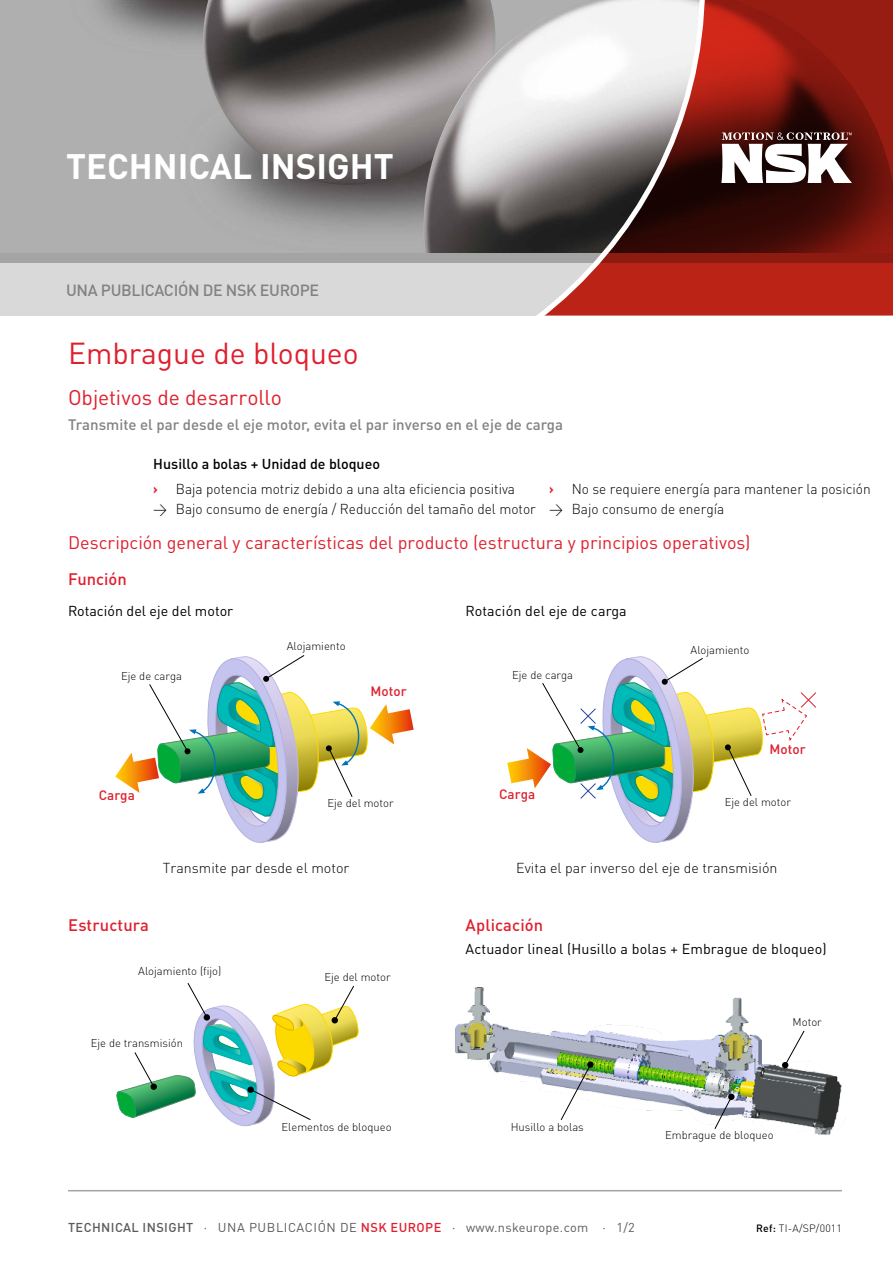
<style>
.page{position:relative;width:893px;height:1263px;background:#fff}
.page>*{position:absolute;margin:0;border:0;box-sizing:border-box;transform-origin:0 0}
.t1{font:700 34.95px "DIN Pro";color:#fff}
.t2{font:30px "DIN Pro";color:#e01f2e}
.t3{font:21px "DIN Pro";letter-spacing:-.005em;color:#e01f2e}
.t4{font:18px "DIN Pro";letter-spacing:-.005em;color:#e01f2e}
.t5{font:500 16.5px "DIN Pro";letter-spacing:.01em;color:#e01f2e}
.t6{font:500 16.05px "DIN Pro";letter-spacing:-.02em;color:#818281}
.t7{font:500 15px "DIN Pro";color:#818281}
.t8{font:300 14.25px "DIN Pro";color:#000;scale:.96 1}
.t9{font:14.25px "DIN Pro";letter-spacing:.01em;color:#000}
.t10{font:300 14.25px "DIN Pro";color:#000}
.t11{font:500 14.25px "DIN Pro";color:#000}
.t12{font:500 13.5px "DIN Pro";color:#e01f2e}
.t13{font:12.75px "DIN Pro";letter-spacing:.035em;color:#5b5b5a}
.t14{font:300 11.25px "DIN Pro";color:#000}
.t15{font:300 10.5px "DIN Pro";letter-spacing:.02em;color:#000}
.s1{font-weight:700;color:#e01f2e}
.s2{font-weight:500}
.s3{font-weight:500;color:#e01f2e}
</style>
<div class="page">
<svg style="left:115px;top:655px;width:299px;height:187px"></svg>
<hr style="left:68px;top:1190px;width:774px;height:1px;background:#a4a4a5">
<svg style="left:507px;top:656px;width:309px;height:186px"></svg>
<svg style="left:116px;top:983px;width:243px;height:144px"></svg>
<img style="left:455px;top:987px;width:391px;height:148px">
<svg style="left:782px;top:1030px;width:23px;height:38px"></svg>
<svg style="left:587px;top:1061px;width:7px;height:7px"></svg>
<svg style="left:560px;top:1064px;width:31px;height:56px"></svg>
<svg style="left:714px;top:1094px;width:20px;height:35px"></svg>
<img style="left:0;top:0;width:529px;height:254px">
<div style="left:0;top:263px;width:893px;height:52px;background:#d9d9da"></div>
<div style="left:0;top:254px;width:893px;height:9px;background:#a4a4a5"></div>
<svg style="left:708px;top:0;width:185px;height:315px;background:#84180f"></svg>
<svg style="left:529px;top:0;width:179px;height:316px"></svg>
<svg style="left:721px;top:132px;width:131px;height:51px"></svg>
<h1 class="t1" style="left:66px;top:137px;width:329px">TECHNICAL INSIGHT</h1>
<p class="t6" style="left:66px;top:279px;width:255px">UNA PUBLICACIÓN DE NSK EUROPE</p>
<h2 class="t2" style="left:68px;top:332px;width:292px">Embrague de bloqueo</h2>
<h3 class="t3" style="left:68px;top:381px;width:215px">Objetivos de desarrollo</h3>
<p class="t7" style="left:68px;top:415px;width:497px">Transmite el par desde el eje motor, evita el par inverso en el eje de carga</p>
<p class="t11" style="left:153px;top:454px;width:228px">Husillo a bolas + Unidad de bloqueo</p>
<p class="t8" style="left:153px;top:478px;width:378px"><span class="s1">›</span> Baja potencia motriz debido a una alta eficiencia positiva</p>
<p class="t8" style="left:153px;top:497px;width:400px">→ Bajo consumo de energía / Reducción del tamaño del motor</p>
<p class="t8" style="left:549px;top:478px;width:336px"><span class="s1">›</span> No se requiere energía para mantener la posición</p>
<p class="t8" style="left:549px;top:497px;width:184px">→ Bajo consumo de energía</p>
<p class="t4" style="left:68px;top:529px;width:684px">Descripción general y características del producto (estructura y principios operativos)</p>
<p class="t5" style="left:68px;top:568px;width:60px">Función</p>
<p class="t9" style="left:68px;top:600px;width:166px">Rotación del eje del motor</p>
<p class="t14" style="left:121px;top:667px;width:63px">Eje de carga</p>
<p class="t12" style="left:99px;top:786px;width:38px">Carga</p>
<p class="t14" style="left:287px;top:637px;width:60px">Alojamiento</p>
<p class="t12" style="left:371px;top:682px;width:38px">Motor</p>
<p class="t14" style="left:327px;top:794px;width:68px">Eje del motor</p>
<p class="t9" style="left:466px;top:600px;width:163px">Rotación del eje de carga</p>
<p class="t14" style="left:512px;top:666px;width:63px">Eje de carga</p>
<p class="t12" style="left:499px;top:785px;width:38px">Carga</p>
<p class="t14" style="left:691px;top:641px;width:60px">Alojamiento</p>
<p class="t12" style="left:770px;top:740px;width:38px">Motor</p>
<p class="t14" style="left:725px;top:793px;width:68px">Eje del motor</p>
<p class="t10" style="left:163px;top:857px;width:188px">Transmite par desde el motor</p>
<p class="t10" style="left:516px;top:857px;width:263px">Evita el par inverso del eje de transmisión</p>
<p class="t5" style="left:68px;top:914px;width:82px">Estructura</p>
<p class="t5" style="left:466px;top:914px;width:79px">Aplicación</p>
<p class="t14" style="left:138px;top:962px;width:85px">Alojamiento (fijo)</p>
<p class="t14" style="left:91px;top:1034px;width:94px">Eje de transmisión</p>
<p class="t14" style="left:324px;top:969px;width:68px">Eje del motor</p>
<p class="t14" style="left:281px;top:1118px;width:112px">Elementos de bloqueo</p>
<p class="t9" style="left:465px;top:938px;width:363px">Actuador lineal (Husillo a bolas + Embrague de bloqueo)</p>
<p class="t14" style="left:511px;top:1118px;width:75px">Husillo a bolas</p>
<p class="t14" style="left:793px;top:1013px;width:31px">Motor</p>
<p class="t14" style="left:665px;top:1126px;width:110px">Embrague de bloqueo</p>
<p class="t13" style="left:68px;top:1217px;width:568px"><span class="s2">TECHNICAL INSIGHT</span> · UNA PUBLICACIÓN DE <span class="s3">NSK EUROPE</span> · www.nskeurope.com · 1/2</p>
<p class="t15" style="left:756px;top:1220px;width:87px"><span class="s2">Ref:</span> TI-A/SP/0011</p>
</div>
